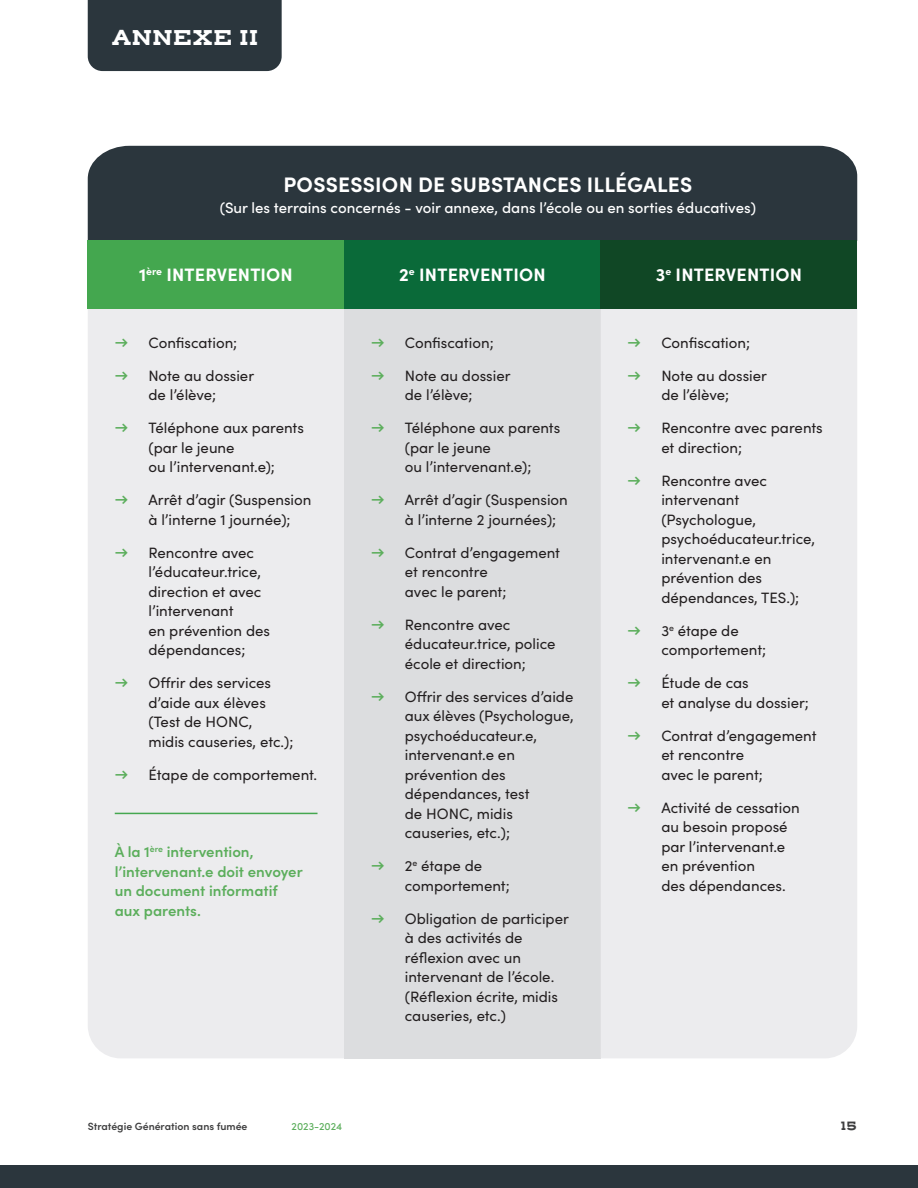
<style>
.page{position:relative;width:918px;height:1188px;background:#fff}
.page>*{position:absolute;margin:0;border:0;box-sizing:border-box;transform-origin:0 0}
.Titre{font:700 21.3px "Henderson Slab Basic";letter-spacing:-.03em;color:#fff}
.Texte_courant{font:700 21px "Sofia Pro";letter-spacing:.01em;color:#fff}
.Texte_courant-2{font:700 18px "Sofia Pro";letter-spacing:.01em;color:#fff}
.t1{font:15px/19.5px "Sofia Pro";color:#231f20}
.Texte_courant-3{font:600 15px/19.5px "Sofia Pro";color:#5cae5c}
.Texte_courant-4{font:500 15px "Sofia Pro";color:#fff}
.Texte_courant-5{font:700 12px "Henderson Slab Basic";color:#3e3e3f}
.Texte_courant-6{font:600 10.5px "Sofia Pro";color:#3e3e3f}
.Texte_courant-7{font:500 10.5px "Sofia Pro";color:#5cae5c}
.s1{font-weight:700;color:#5cae5c}
</style>
<div class="page">
<div style="left:88px;top:0;width:194px;height:71px;background:#2b363d"></div>
<div style="left:88px;top:146px;width:769px;height:95px;background:#2b363d"></div>
<div style="left:88px;top:309px;width:256px;height:749px;background:#ececee"></div>
<div style="left:88px;top:241px;width:256px;height:68px;background:#44a74f"></div>
<div style="left:344px;top:241px;width:257px;height:817px;background:#dcdddf"></div>
<div style="left:601px;top:309px;width:256px;height:749px;background:#ececee"></div>
<div style="left:344px;top:241px;width:257px;height:68px;background:#0a6a39"></div>
<div style="left:601px;top:241px;width:256px;height:68px;background:#104725"></div>
<hr style="left:115px;top:813px;width:203px;height:1px;background:#44a74f">
<div style="left:0;top:1166px;width:918px;height:22px;background:#2b363d"></div>
<p class="Titre" style="left:112px;top:24px;width:149px">ANNEXE II</p>
<p class="Texte_courant" style="left:283px;top:169px;width:410px">POSSESSION DE SUBSTANCES ILLÉGALES</p>
<p class="Texte_courant-4" style="left:220px;top:196px;width:538px">(Sur les terrains concernés - voir annexe, dans l’école ou en sorties éducatives)</p>
<p class="Texte_courant-2" style="left:139px;top:261px;width:155px">1<sup>ère</sup> INTERVENTION</p>
<p class="Texte_courant-2" style="left:399px;top:261px;width:148px">2<sup>e</sup> INTERVENTION</p>
<p class="Texte_courant-2" style="left:656px;top:261px;width:148px">3<sup>e</sup> INTERVENTION</p>
<p class="t1" style="left:115px;top:332px;width:124px"><span class="s1">→</span> Confiscation;</p>
<p class="t1" style="left:115px;top:365px;width:141px;text-align:center"><span class="s1">→</span> Note au dossier de l’élève;</p>
<p class="t1" style="left:148px;top:417px;width:157px;text-indent:-34px"><span class="s1">→</span> Téléphone aux parents (par le jeune<br>ou l’intervenant.e);</p>
<p class="t1" style="left:148px;top:489px;width:165px;text-indent:-34px"><span class="s1">→</span> Arrêt d’agir (Suspension à l’interne 1 journée);</p>
<p class="t1" style="left:148px;top:542px;width:123px;text-indent:-34px"><span class="s1">→</span> Rencontre avec l’éducateur.trice, direction et avec l’intervenant<br>en prévention des dépendances;</p>
<p class="t1" style="left:148px;top:672px;width:147px;text-indent:-34px"><span class="s1">→</span> Offrir des services d’aide aux élèves (Test de HONC,<br>midis causeries, etc.);</p>
<p class="t1" style="left:115px;top:764px;width:204px"><span class="s1">→</span> Étape de comportement.</p>
<p class="Texte_courant-3" style="left:115px;top:841px;width:189px">À la 1<sup>ère</sup> intervention, l’intervenant.e doit envoyer un document informatif aux parents.</p>
<p class="t1" style="left:371px;top:332px;width:124px"><span class="s1">→</span> Confiscation;</p>
<p class="t1" style="left:371px;top:365px;width:141px;text-align:center"><span class="s1">→</span> Note au dossier de l’élève;</p>
<p class="t1" style="left:405px;top:417px;width:157px;text-indent:-34px"><span class="s1">→</span> Téléphone aux parents (par le jeune<br>ou l’intervenant.e);</p>
<p class="t1" style="left:405px;top:489px;width:165px;text-indent:-34px"><span class="s1">→</span> Arrêt d’agir (Suspension à l’interne 2 journées);</p>
<p class="t1" style="left:405px;top:542px;width:157px;text-indent:-34px"><span class="s1">→</span> Contrat d’engagement et rencontre<br>avec le parent;</p>
<p class="t1" style="left:405px;top:614px;width:152px;text-indent:-34px"><span class="s1">→</span> Rencontre avec éducateur.trice, police école et direction;</p>
<p class="t1" style="left:405px;top:686px;width:171px;text-indent:-34px"><span class="s1">→</span> Offrir des services d’aide aux élèves (Psychologue, psychoéducateur.e, intervenant.e en prévention des dépendances, test<br>de HONC, midis causeries, etc.);</p>
<p class="t1" style="left:405px;top:855px;width:106px;text-indent:-34px"><span class="s1">→</span> 2<sup>e</sup> étape de comportement;</p>
<p class="t1" style="left:405px;top:908px;width:166px;text-indent:-34px"><span class="s1">→</span> Obligation de participer à des activités de réflexion avec un intervenant de l’école. (Réflexion écrite, midis causeries, etc.)</p>
<p class="t1" style="left:628px;top:332px;width:124px"><span class="s1">→</span> Confiscation;</p>
<p class="t1" style="left:628px;top:365px;width:141px;text-align:center"><span class="s1">→</span> Note au dossier de l’élève;</p>
<p class="t1" style="left:661px;top:417px;width:163px;text-indent:-34px"><span class="s1">→</span> Rencontre avec parents et direction;</p>
<p class="t1" style="left:661px;top:470px;width:155px;text-indent:-34px"><span class="s1">→</span> Rencontre avec intervenant (Psychologue, psychoéducateur.trice, intervenant.e en prévention des dépendances, TES.);</p>
<p class="t1" style="left:661px;top:620px;width:106px;text-indent:-34px"><span class="s1">→</span> 3<sup>e</sup> étape de comportement;</p>
<p class="t1" style="left:661px;top:672px;width:149px;text-indent:-34px"><span class="s1">→</span> Étude de cas<br>et analyse du dossier;</p>
<p class="t1" style="left:661px;top:725px;width:157px;text-indent:-34px"><span class="s1">→</span> Contrat d’engagement et rencontre<br>avec le parent;</p>
<p class="t1" style="left:661px;top:797px;width:140px;text-indent:-34px"><span class="s1">→</span> Activité de cessation au besoin proposé par l’intervenant.e en prévention<br>des dépendances.</p>
<p class="Texte_courant-6" style="left:88px;top:1118px;width:161px">Stratégie Génération sans fumée</p>
<p class="Texte_courant-7" style="left:292px;top:1118px;width:52px">2023-2024</p>
<p class="Texte_courant-5" style="left:840px;top:1118px;width:18px">15</p>
</div>
